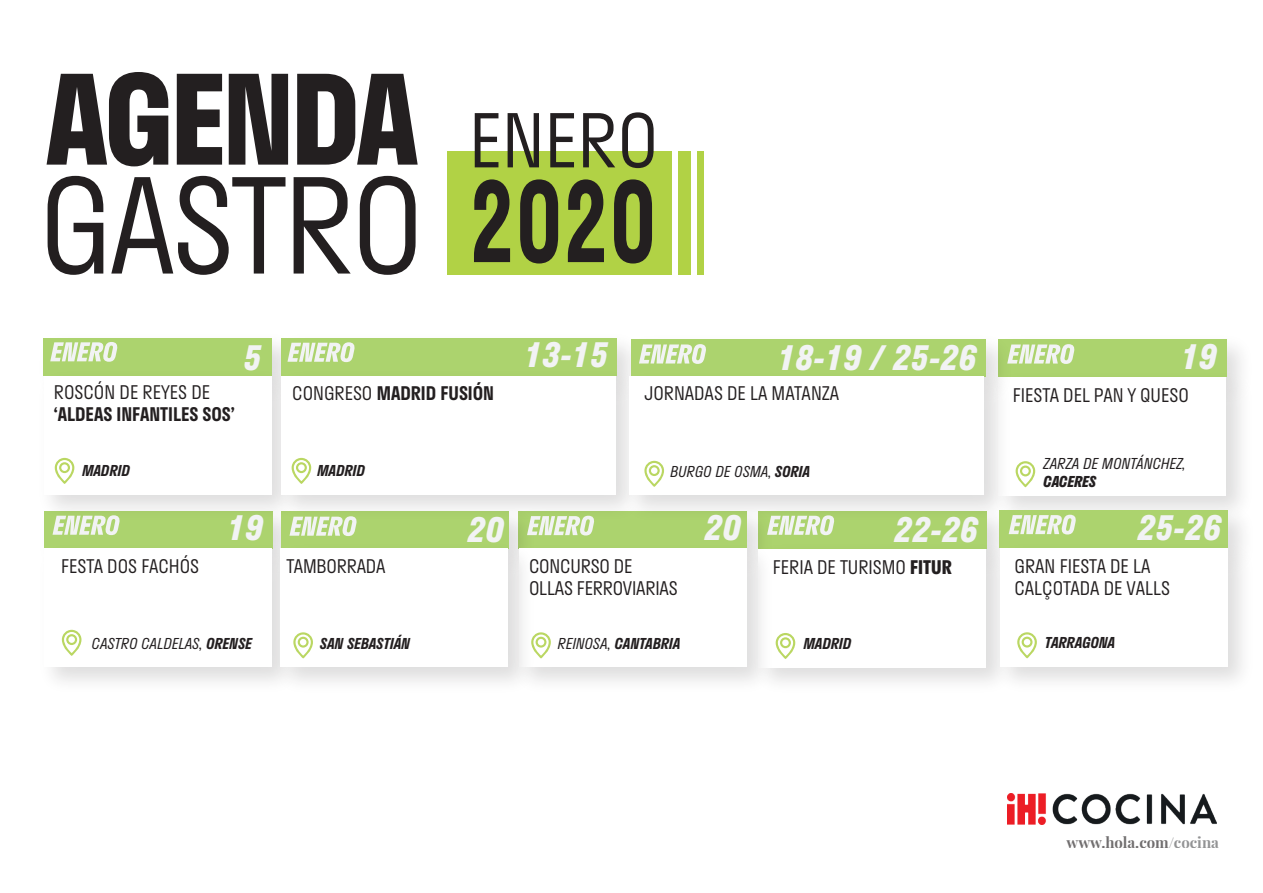
<style>
.page{position:relative;width:1263px;height:893px;background:#fff}
.page>*{position:absolute;margin:0;border:0;box-sizing:border-box;transform-origin:0 0}
.t1{font:700 121.05px "Stratos";letter-spacing:-.025em;color:#231f20}
.t2{font:italic 700 33px "Stratos";color:#f2f3f4}
.t3{font:300 18.45px/22px "Stratos";color:#231f20}
.t4{font:600 18.45px "Stratos";color:#231f20}
.t5{font:700 15px "Playfair Display";color:#231f20}
.t6{font:italic 600 14.7px "Stratos";color:#231f20}
.t7{font:italic 300 14.7px "Stratos";color:#231f20}
.t8{font:italic 700 14.7px "Stratos";color:#231f20}
.s1{font-weight:300}
.s2{font-weight:600}
.s3{font-weight:700}
.s4{color:#57585a}
</style>
<div class="page">
<div style="left:44px;top:338px;width:228px;height:38px;background:#acd36e"></div>
<div style="left:281px;top:338px;width:336px;height:38px;background:#acd36e"></div>
<div style="left:758px;top:511px;width:228px;height:38px;background:#acd36e"></div>
<img style="left:1226px;top:339px;width:15px;height:26px">
<div style="left:998px;top:339px;width:228px;height:38px;background:#acd36e"></div>
<div style="left:519px;top:511px;width:228px;height:37px;background:#acd36e"></div>
<div style="left:44px;top:511px;width:228px;height:38px;background:#acd36e"></div>
<div style="left:282px;top:511px;width:227px;height:37px;background:#acd36e"></div>
<img style="left:269px;top:364px;width:348px;height:164px">
<div style="left:281px;top:376px;width:335px;height:119px;background:#fff"></div>
<img style="left:44px;top:536px;width:238px;height:146px">
<div style="left:45px;top:549px;width:227px;height:118px;background:#fff"></div>
<img style="left:509px;top:536px;width:271px;height:152px">
<div style="left:519px;top:549px;width:228px;height:118px;background:#fff"></div>
<svg style="left:55px;top:458px;width:19px;height:26px"></svg>
<svg style="left:292px;top:458px;width:19px;height:26px"></svg>
<svg style="left:776px;top:633px;width:19px;height:26px"></svg>
<img style="left:986px;top:365px;width:256px;height:164px">
<div style="left:998px;top:377px;width:228px;height:119px;background:#fff"></div>
<svg style="left:1017px;top:461px;width:18px;height:27px"></svg>
<svg style="left:62px;top:630px;width:19px;height:26px"></svg>
<svg style="left:541px;top:632px;width:10px;height:26px"></svg>
<img style="left:268px;top:537px;width:273px;height:151px">
<div style="left:280px;top:549px;width:228px;height:118px;background:#fff"></div>
<div style="left:631px;top:339px;width:355px;height:37px;background:#acd36e"></div>
<img style="left:617px;top:364px;width:400px;height:164px">
<div style="left:629px;top:377px;width:355px;height:118px;background:#fff"></div>
<svg style="left:644px;top:461px;width:20px;height:26px"></svg>
<div style="left:447px;top:151px;width:224px;height:124px;background:#b1d245"></div>
<div style="left:678px;top:151px;width:12px;height:124px;background:#b1d245"></div>
<div style="left:698px;top:151px;width:6px;height:124px;background:#b1d245"></div>
<svg style="left:293px;top:632px;width:20px;height:26px"></svg>
<svg style="left:48px;top:176px;width:55px;height:99px"></svg>
<svg style="left:111px;top:176px;width:174px;height:99px"></svg>
<svg style="left:294px;top:177px;width:57px;height:97px"></svg>
<svg style="left:360px;top:176px;width:56px;height:99px"></svg>
<svg style="left:287px;top:342px;width:68px;height:20px"></svg>
<svg style="left:289px;top:516px;width:68px;height:20px"></svg>
<svg style="left:639px;top:344px;width:67px;height:20px"></svg>
<svg style="left:767px;top:515px;width:68px;height:20px"></svg>
<img style="left:987px;top:498px;width:256px;height:83px">
<div style="left:1000px;top:510px;width:228px;height:38px;background:#acd36e"></div>
<img style="left:988px;top:536px;width:255px;height:151px">
<div style="left:1000px;top:548px;width:227px;height:119px;background:#fff"></div>
<svg style="left:1017px;top:632px;width:20px;height:26px"></svg>
<svg style="left:1009px;top:515px;width:67px;height:19px"></svg>
<svg style="left:1007px;top:344px;width:68px;height:20px"></svg>
<svg style="left:53px;top:515px;width:67px;height:20px"></svg>
<svg style="left:50px;top:342px;width:68px;height:20px"></svg>
<svg style="left:527px;top:516px;width:68px;height:19px"></svg>
<svg style="left:475px;top:113px;width:23px;height:54px"></svg>
<svg style="left:508px;top:113px;width:31px;height:54px"></svg>
<svg style="left:550px;top:113px;width:24px;height:54px"></svg>
<svg style="left:583px;top:113px;width:32px;height:54px"></svg>
<svg style="left:622px;top:112px;width:32px;height:56px"></svg>
<svg style="left:474px;top:179px;width:36px;height:83px"></svg>
<svg style="left:520px;top:179px;width:38px;height:84px"></svg>
<svg style="left:568px;top:179px;width:36px;height:83px"></svg>
<svg style="left:614px;top:179px;width:38px;height:84px"></svg>
<img style="left:1008px;top:793px;width:208px;height:31px">
<h1 class="t1" style="left:46px;top:23px;width:374px">AGENDA</h1>
<h2 class="t2" style="left:243px;top:331px;width:20px">5</h2>
<h2 class="t2" style="left:524px;top:329px;width:86px">13-15</h2>
<h2 class="t2" style="left:777px;top:331px;width:201px">18-19 / 25-26</h2>
<p class="t3" style="left:54px;top:381px;width:158px">ROSCÓN DE REYES DE</p>
<p class="t4" style="left:54px;top:400px;width:182px">‘ALDEAS INFANTILES SOS’</p>
<p class="t4" style="left:292px;top:378px;width:203px"><span class="s1">CONGRESO</span> MADRID FUSIÓN</p>
<p class="t3" style="left:644px;top:381px;width:197px">JORNADAS DE LA MATANZA</p>
<p class="t6" style="left:82px;top:459px;width:49px">MADRID</p>
<p class="t6" style="left:317px;top:459px;width:49px">MADRID</p>
<p class="t7" style="left:670px;top:460px;width:141px">BURGO DE OSMA, <span class="s2">SORIA</span></p>
<h2 class="t2" style="left:227px;top:502px;width:38px">19</h2>
<h2 class="t2" style="left:467px;top:503px;width:38px">20</h2>
<h2 class="t2" style="left:704px;top:502px;width:38px">20</h2>
<h2 class="t2" style="left:894px;top:503px;width:86px">22-26</h2>
<p class="t3" style="left:61px;top:554px;width:139px">FESTA DOS FACHÓS</p>
<p class="t3" style="left:529px;top:554px;width:105px">CONCURSO DE</p>
<p class="t3" style="left:773px;top:555px;width:180px">FERIA DE TURISMO <span class="s3">FITUR</span></p>
<p class="t3" style="left:529px;top:576px;width:150px">OLLAS FERROVIARIAS</p>
<p class="t3" style="left:287px;top:554px;width:100px">TAMBORRADA</p>
<p class="t7" style="left:92px;top:632px;width:162px">CASTRO CALDELAS, <span class="s2">ORENSE</span></p>
<p class="t6" style="left:320px;top:631px;width:92px">SAN SEBASTIÁN</p>
<p class="t6" style="left:558px;top:632px;width:124px"><span class="s1">REINOSA,</span> CANTABRIA</p>
<p class="t6" style="left:803px;top:631px;width:49px">MADRID</p>
<h2 class="t2" style="left:1180px;top:330px;width:38px">19</h2>
<p class="t3" style="left:1013px;top:383px;width:177px">FIESTA DEL PAN Y QUESO</p>
<p class="t7" style="left:1043px;top:452px;width:144px">ZARZA DE MONTÁNCHEZ,</p>
<p class="t8" style="left:1043px;top:470px;width:54px">CACERES</p>
<h2 class="t2" style="left:1137px;top:501px;width:86px">25-26</h2>
<p class="t3" style="left:1014px;top:554px;width:157px">GRAN FIESTA DE LA<br>CALÇOTADA DE VALLS</p>
<p class="t6" style="left:1045px;top:631px;width:72px">TARRAGONA</p>
<p class="t5" style="left:1066px;top:830px;width:154px">www.hola.com<span class="s4">/cocina</span></p>
</div>
